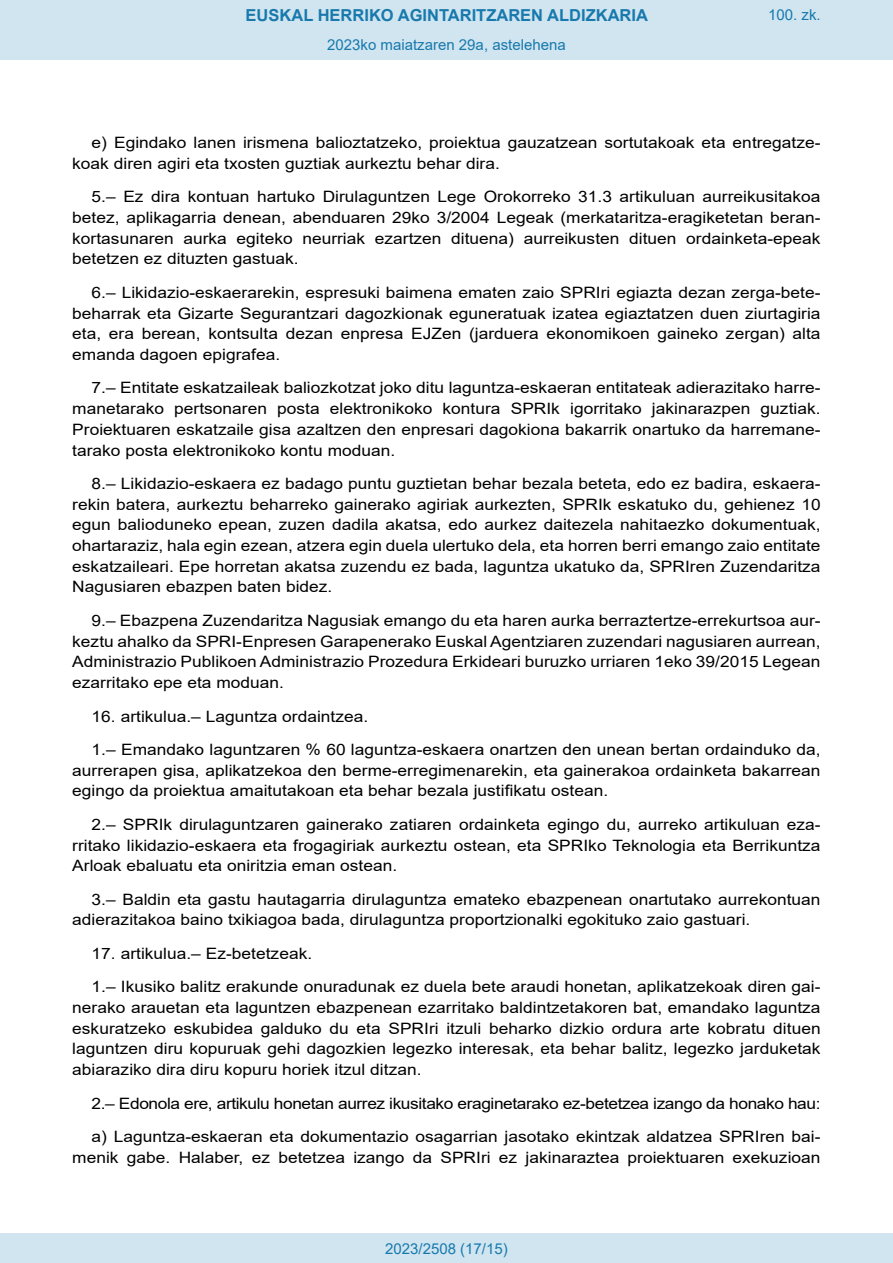
<style>
.page{position:relative;width:893px;height:1263px;background:#fff}
.page>*{position:absolute;margin:0;border:0;box-sizing:border-box;transform-origin:0 0}
.t1{font:700 16.5px "Arial";color:#1879ad}
.BOPVDetalle{font:15.6px/20.7px "Arial";color:#000;text-align:justify;scale:1.11 1}
.BOPVDetalle-2{font:15.6px "Arial";letter-spacing:-.025em;color:#000;scale:1.11 1}
.Paginacion_Centro{font:15px "Arial";color:#1879ad}
</style>
<div class="page">
<div style="left:0;top:0;width:893px;height:60px;background:#d0e5f0"></div>
<div style="left:0;top:1233px;width:893px;height:30px;background:#d0e5f0"></div>
<p class="t1" style="left:246px;top:3px;width:404px">EUSKAL HERRIKO AGINTARITZAREN ALDIZKARIA</p>
<p class="Paginacion_Centro" style="left:327px;top:35px;width:240px">2023ko maiatzaren 29a, astelehena</p>
<p class="Paginacion_Centro" style="left:768px;top:5px;width:54px">100. zk.</p>
<p class="BOPVDetalle" style="left:72px;top:132px;width:676px;text-indent:19px">e) Egindako lanen irismena balioztatzeko, proiektua gauzatzean sortutakoak eta entregatze&shy;koak diren agiri eta txosten guztiak aurkeztu behar dira.</p>
<p class="BOPVDetalle" style="left:72px;top:186px;width:676px;text-indent:19px">5.– Ez dira kontuan hartuko Dirulaguntzen Lege Orokorreko 31.3 artikuluan aurreikusitakoa betez, aplikagarria denean, abenduaren 29ko 3/2004 Legeak (merkataritza-eragiketetan beran&shy;kortasunaren aurka egiteko neurriak ezartzen dituena) aurreikusten dituen ordainketa-epeak betetzen ez dituzten gastuak.</p>
<p class="BOPVDetalle" style="left:72px;top:282px;width:676px;text-indent:19px">6.– Likidazio-eskaerarekin, espresuki baimena ematen zaio SPRIri egiazta dezan zerga-bete&shy;beharrak eta Gizarte Segurantzari dagozkionak eguneratuak izatea egiaztatzen duen ziurtagiria eta, era berean, kontsulta dezan enpresa EJZen (jarduera ekonomikoen gaineko zergan) alta emanda dagoen epigrafea.</p>
<p class="BOPVDetalle" style="left:72px;top:377px;width:676px;text-indent:19px">7.– Entitate eskatzaileak baliozkotzat joko ditu laguntza-eskaeran entitateak adierazitako harre&shy;manetarako pertsonaren posta elektronikoko kontura SPRIk igorritako jakinarazpen guztiak.<br>Proiektuaren eskatzaile gisa azaltzen den enpresari dagokiona bakarrik onartuko da harremane&shy;tarako posta elektronikoko kontu moduan.</p>
<p class="BOPVDetalle" style="left:72px;top:473px;width:676px;text-indent:19px">8.– Likidazio-eskaera ez badago puntu guztietan behar bezala beteta, edo ez badira, eskaera&shy;rekin batera, aurkeztu beharreko gainerako agiriak aurkezten, SPRIk eskatuko du, gehienez 10 egun balioduneko epean, zuzen dadila akatsa, edo aurkez daitezela nahitaezko dokumentuak, ohartaraziz, hala egin ezean, atzera egin duela ulertuko dela, eta horren berri emango zaio entitate eskatzaileari. Epe horretan akatsa zuzendu ez bada, laguntza ukatuko da, SPRIren Zuzendaritza Nagusiaren ebazpen baten bidez.</p>
<p class="BOPVDetalle" style="left:72px;top:610px;width:676px;text-indent:19px">9.– Ebazpena Zuzendaritza Nagusiak emango du eta haren aurka berraztertze-errekurtsoa aur&shy;keztu ahalko da SPRI-Enpresen Garapenerako Euskal Agentziaren zuzendari nagusiaren aurrean, Administrazio Publikoen Administrazio Prozedura Erkideari buruzko urriaren 1eko 39/2015 Legean ezarritako epe eta moduan.</p>
<p class="BOPVDetalle" style="left:92px;top:705px;width:251px">16. artikulua.– Laguntza ordaintzea.</p>
<p class="BOPVDetalle" style="left:72px;top:739px;width:676px;text-indent:19px">1.– Emandako laguntzaren % 60 laguntza-eskaera onartzen den unean bertan ordainduko da, aurrerapen gisa, aplikatzekoa den berme-erregimenarekin, eta gainerakoa ordainketa bakarrean egingo da proiektua amaitutakoan eta behar bezala justifikatu ostean.</p>
<p class="BOPVDetalle" style="left:72px;top:814px;width:676px;text-indent:19px">2.– SPRIk dirulaguntzaren gainerako zatiaren ordainketa egingo du, aurreko artikuluan eza&shy;rritako likidazio-eskaera eta frogagiriak aurkeztu ostean, eta SPRIko Teknologia eta Berrikuntza Arloak ebaluatu eta oniritzia eman ostean.</p>
<p class="BOPVDetalle" style="left:72px;top:889px;width:676px;text-indent:19px">3.– Baldin eta gastu hautagarria dirulaguntza emateko ebazpenean onartutako aurrekontuan adierazitakoa baino txikiagoa bada, dirulaguntza proportzionalki egokituko zaio gastuari.</p>
<p class="BOPVDetalle" style="left:92px;top:943px;width:200px">17. artikulua.– Ez-betetzeak.</p>
<p class="BOPVDetalle" style="left:72px;top:976px;width:676px;text-indent:19px">1.– Ikusiko balitz erakunde onuradunak ez duela bete araudi honetan, aplikatzekoak diren gai&shy;nerako arauetan eta laguntzen ebazpenean ezarritako baldintzetakoren bat, emandako laguntza eskuratzeko eskubidea galduko du eta SPRIri itzuli beharko dizkio ordura arte kobratu dituen laguntzen diru kopuruak gehi dagozkien legezko interesak, eta behar balitz, legezko jarduketak abiaraziko dira diru kopuru horiek itzul ditzan.</p>
<p class="BOPVDetalle-2" style="left:92px;top:1092px;width:658px">2.– Edonola ere, artikulu honetan aurrez ikusitako eraginetarako ez-betetzea izango da honako hau:</p>
<p class="BOPVDetalle" style="left:72px;top:1126px;width:676px;text-align:right">a) Laguntza-eskaeran eta dokumentazio osagarrian jasotako ekintzak aldatzea SPRIren bai&shy;menik gabe. Halaber, ez betetzea izango da SPRIri ez jakinaraztea proiektuaren exekuzioan</p>
<p class="Paginacion_Centro" style="left:385px;top:1238px;width:124px">2023/2508 (17/15)</p>
</div>
